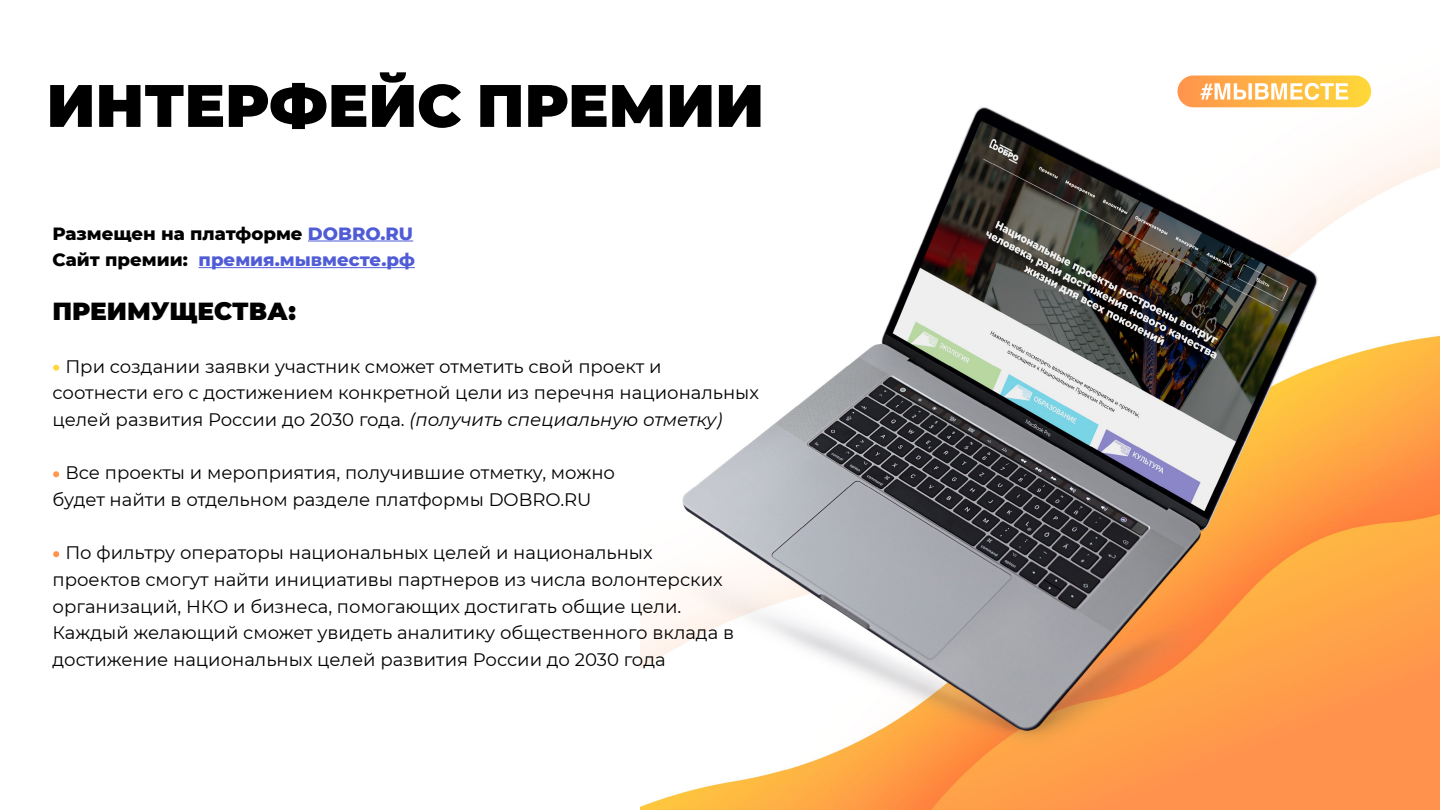
<style>
.page{position:relative;width:1440px;height:810px;background:#fff}
.page>*{position:absolute;margin:0;border:0;box-sizing:border-box;transform-origin:0 0}
.t1{font:900 59.85px "Montserrat";color:#000}
.t2{font:900 24.67px "Montserrat";color:#000}
.t3{font:18.08px/26.6px "Montserrat";color:#000}
.t4{font:800 18.08px/26.6px "Montserrat";color:#000}
.s1{color:#4f5cd6}
.s2{font-weight:900;color:#fff}
.s3{font-style:italic}
</style>
<div class="page">
<img style="left:640px;top:75px;width:800px;height:735px">
<hr style="left:308px;top:241px;width:105px;height:1px;background:#4f5cd6">
<hr style="left:199px;top:267px;width:216px;height:1px;background:#4f5cd6">
<div style="left:1178px;top:76px;width:193px;height:31px;background:linear-gradient(to right,#ff944c,#ffd839);border-radius:16px"></div>
<svg style="left:1200px;top:83px;width:148px;height:17px"></svg>
<h1 class="t1" style="left:46px;top:61px;width:719px">ИНТЕРФЕЙС ПРЕМИИ</h1>
<p class="t4" style="left:52px;top:219px;width:364px">Размещен на платформе <span class="s1">DOBRO.RU<br></span>Сайт премии: <span class="s1">премия.мывместе.рф</span></p>
<h2 class="t2" style="left:52px;top:292px;width:245px">ПРЕИМУЩЕСТВА:</h2>
<p class="t3" style="left:53px;top:352px;width:708px"><span class="s2">•</span> При создании заявки участник сможет отметить свой проект и соотнести его с достижением конкретной цели из перечня национальных целей развития России до 2030 года. <span class="s3">(получить специальную отметку)</span></p>
<p class="t3" style="left:53px;top:459px;width:564px"><span class="s2">•</span> Все проекты и мероприятия, получившие отметку, можно будет найти в отдельном разделе платформы DOBRO.RU</p>
<p class="t3" style="left:53px;top:539px;width:683px"><span class="s2">•</span> По фильтру операторы национальных целей и национальных проектов смогут найти инициативы партнеров из числа волонтерских организаций, НКО и бизнеса, помогающих достигать общие цели.<br>Каждый желающий сможет увидеть аналитику общественного вклада в достижение национальных целей развития России до 2030 года</p>
</div>
